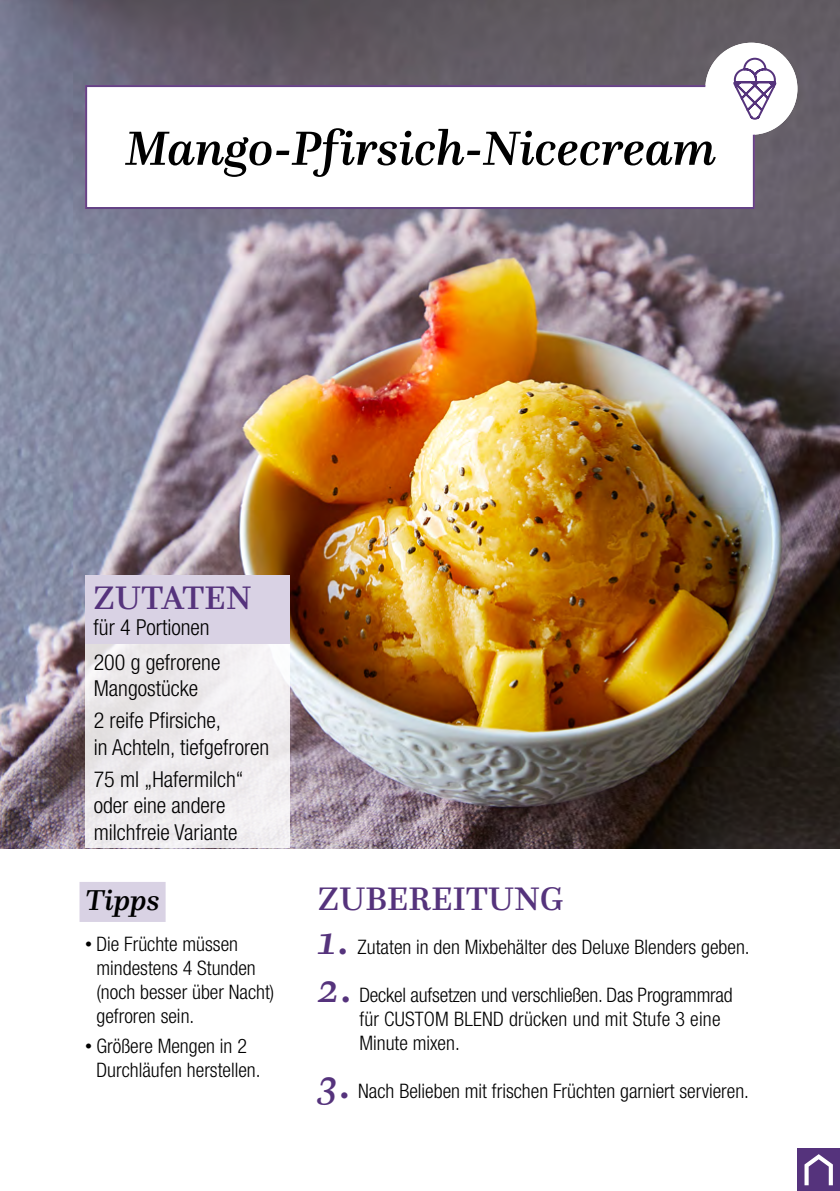
<style>
.page{position:relative;width:840px;height:1191px;background:#fff}
.page>*{position:absolute;margin:0;border:0;box-sizing:border-box;transform-origin:0 0}
.t1{font:italic 500 50px "Questa";color:#000}
.t2{font:500 34px "Questa";color:#55337c}
.t3{font:italic 500 30px "Questa";color:#000}
.t4{font:300 condensed 22px/26.4px "Helvetica Neue";color:#000}
.t5{font:300 condensed 20px/24px "Helvetica Neue";color:#000}
.s1{font-size:14px}
.s2{font-family:"Questa";font-weight:500;font-style:italic;font-stretch:normal;font-size:42px;color:#55337c}
</style>
<div class="page">
<img style="left:0;top:0;width:839px;height:848px">
<div style="left:85px;top:644px;width:204px;height:204px;background:#eeecee"></div>
<div style="left:85px;top:575px;width:204px;height:69px;background:#d9d2e4"></div>
<div style="left:79px;top:882px;width:86px;height:40px;background:#d9d2e4"></div>
<div style="left:85px;top:85px;width:669px;height:124px;background:#fff;border:2px solid #644386"></div>
<div style="left:705px;top:43px;width:92px;height:92px;background:#fff;border-radius:50%"></div>
<div style="left:797px;top:1148px;width:42px;height:43px;background:#55337c"></div>
<svg style="left:804px;top:1154px;width:28px;height:31px"></svg>
<svg style="left:733px;top:57px;width:44px;height:75px"></svg>
<h1 class="t1" style="left:125px;top:117px;width:592px">Mango-Pfirsich-Nicecream</h1>
<h2 class="t2" style="left:94px;top:576px;width:159px">ZUTATEN</h2>
<p class="t4" style="left:94px;top:614px;width:117px">für 4 Portionen</p>
<p class="t4" style="left:94px;top:648px;width:128px">200 g gefrorene<br>Mangostücke</p>
<p class="t4" style="left:94px;top:707px;width:177px">2 reife Pfirsiche,<br>in Achteln, tiefgefroren</p>
<p class="t4" style="left:94px;top:765px;width:151px">75 ml „Hafermilch“ oder eine andere milchfreie Variante</p>
<h3 class="t3" style="left:85px;top:881px;width:76px">Tipps</h3>
<p class="t5" style="left:96px;top:932px;width:179px;text-indent:-11px"><span class="s1">•</span> Die Früchte müssen mindestens 4 Stunden (noch besser über Nacht) gefroren sein.</p>
<p class="t5" style="left:96px;top:1033px;width:165px;text-indent:-11px"><span class="s1">•</span> Größere Mengen in 2<br>Durchläufen herstellen.</p>
<h2 class="t2" style="left:318px;top:878px;width:247px">ZUBEREITUNG</h2>
<p class="t5" style="left:318px;top:935px;width:433px"><span class="s2">1.</span> Zutaten in den Mixbehälter des Deluxe Blenders geben.</p>
<p class="t5" style="left:359px;top:983px;width:375px;text-indent:-41px"><span class="s2">2.</span> Deckel aufsetzen und verschließen. Das Programmrad für CUSTOM BLEND drücken und mit Stufe 3 eine<br>Minute mixen.</p>
<p class="t5" style="left:318px;top:1079px;width:432px"><span class="s2">3.</span> Nach Belieben mit frischen Früchten garniert servieren.</p>
</div>
